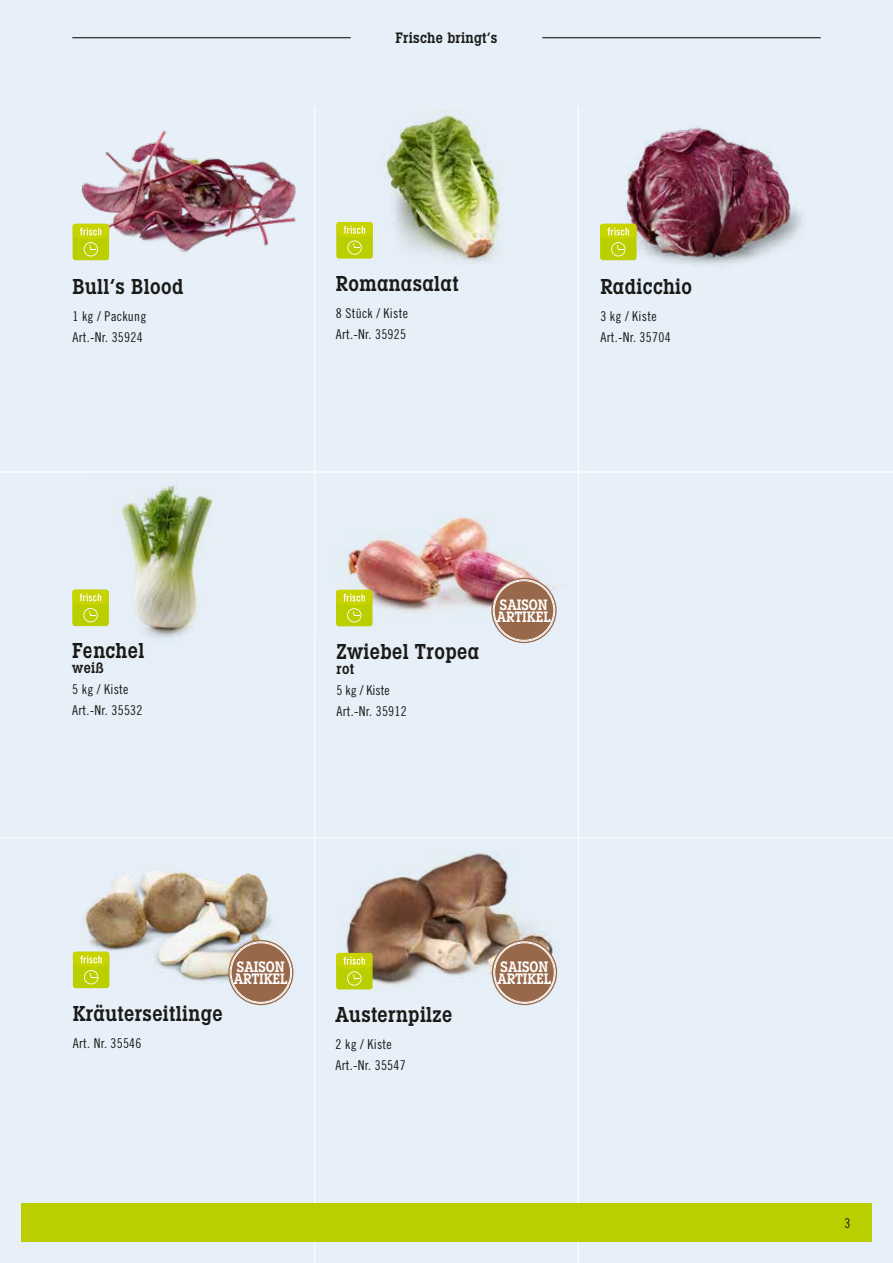
<style>
.page{position:relative;width:893px;height:1263px;background:#e7f0f8}
.page>*{position:absolute;margin:0;border:0;box-sizing:border-box;transform-origin:0 0}
.t1{font:600 condensed 22.5px "Lubalin Graph EF";letter-spacing:.02em;color:#1a1a18}
.t2{font:600 condensed 15.75px/12.8px "Lubalin Graph EF";color:#fff}
.t3{font:600 condensed 15.75px "Lubalin Graph EF";letter-spacing:.02em;color:#1a1a18}
.t4{font:13.5px/21px "Trade Gothic Cond Eighteen";letter-spacing:.02em;color:#1a1a18}
</style>
<div class="page">
<hr style="left:0;top:471px;width:893px;height:2px;background:#fff">
<hr style="left:0;top:837px;width:893px;height:1px;background:#fff">
<hr style="left:314px;top:106px;width:1px;height:1157px;background:#fff">
<hr style="left:578px;top:106px;width:1px;height:1157px;background:#fff">
<div style="left:21px;top:1203px;width:851px;height:39px;background:#bbcf00"></div>
<hr style="left:72px;top:37px;width:279px;height:1px;background:#1a1a18">
<hr style="left:542px;top:37px;width:279px;height:1px;background:#1a1a18">
<img style="left:384px;top:110px;width:119px;height:155px">
<img style="left:388px;top:117px;width:59px;height:71px">
<div style="left:336px;top:222px;width:37px;height:37px;background:#bbcf00;border-radius:3px"></div>
<svg style="left:336px;top:222px;width:37px;height:33px"></svg>
<img style="left:72px;top:130px;width:224px;height:131px">
<div style="left:73px;top:224px;width:36px;height:36px;background:#bbcf00;border-radius:3px"></div>
<svg style="left:73px;top:224px;width:36px;height:32px"></svg>
<img style="left:602px;top:125px;width:200px;height:141px">
<div style="left:600px;top:224px;width:37px;height:36px;background:#bbcf00;border-radius:3px"></div>
<svg style="left:600px;top:224px;width:37px;height:32px"></svg>
<div style="left:72px;top:590px;width:37px;height:36px;background:#bbcf00;border-radius:3px"></div>
<svg style="left:72px;top:590px;width:20px;height:32px"></svg>
<img style="left:92px;top:485px;width:121px;height:154px">
<img style="left:154px;top:485px;width:16px;height:14px">
<img style="left:336px;top:517px;width:223px;height:116px">
<img style="left:349px;top:517px;width:113px;height:84px">
<div style="left:336px;top:590px;width:37px;height:36px;background:#bbcf00;border-radius:3px"></div>
<svg style="left:336px;top:590px;width:37px;height:32px"></svg>
<div style="left:491px;top:578px;width:66px;height:65px;background:#98684b;border-radius:50%"></div>
<div style="left:493px;top:579px;width:62px;height:62px;border:1px solid #fff;border-radius:50%"></div>
<div style="left:494px;top:580px;width:60px;height:60px;border:1px solid #fff;border-radius:50%"></div>
<img style="left:336px;top:852px;width:222px;height:151px">
<img style="left:347px;top:854px;width:130px;height:121px">
<img style="left:72px;top:864px;width:222px;height:136px">
<img style="left:86px;top:870px;width:180px;height:116px">
<div style="left:336px;top:953px;width:37px;height:36px;background:#bbcf00;border-radius:3px"></div>
<svg style="left:336px;top:953px;width:37px;height:33px"></svg>
<div style="left:73px;top:952px;width:36px;height:36px;background:#bbcf00;border-radius:3px"></div>
<svg style="left:73px;top:952px;width:36px;height:32px"></svg>
<div style="left:228px;top:940px;width:65px;height:65px;background:#98684b;border-radius:50%"></div>
<div style="left:230px;top:941px;width:62px;height:62px;border:1px solid #fff;border-radius:50%"></div>
<div style="left:231px;top:942px;width:60px;height:60px;border:1px solid #fff;border-radius:50%"></div>
<div style="left:492px;top:940px;width:65px;height:65px;background:#98684b;border-radius:50%"></div>
<div style="left:493px;top:941px;width:62px;height:62px;border:1px solid #fff;border-radius:50%"></div>
<div style="left:494px;top:942px;width:60px;height:60px;border:1px solid #fff;border-radius:50%"></div>
<h1 class="t1" style="left:73px;top:273px;width:112px">Bull‘s Blood</h1>
<p class="t4" style="left:73px;top:305px;width:75px">1 kg / Packung<br>Art.-Nr. 35924</p>
<p class="t3" style="left:396px;top:28px;width:103px">Frische bringt‘s</p>
<h1 class="t1" style="left:336px;top:271px;width:124px">Romanasalat</h1>
<p class="t4" style="left:336px;top:303px;width:74px">8 Stück / Kiste<br>Art.-Nr. 35925</p>
<h1 class="t1" style="left:600px;top:273px;width:93px">Radicchio</h1>
<p class="t4" style="left:600px;top:305px;width:72px">3 kg / Kiste<br>Art.-Nr. 35704</p>
<h1 class="t1" style="left:72px;top:637px;width:73px">Fenchel</h1>
<p class="t3" style="left:72px;top:659px;width:33px">weiß</p>
<p class="t4" style="left:72px;top:679px;width:72px">5 kg / Kiste<br>Art.-Nr. 35532</p>
<h1 class="t1" style="left:337px;top:638px;width:144px">Zwiebel Tropea</h1>
<p class="t3" style="left:337px;top:659px;width:19px">rot</p>
<p class="t4" style="left:337px;top:679px;width:72px">5 kg / Kiste<br>Art.-Nr. 35912</p>
<p class="t2" style="left:497px;top:598px;width:55px">SAISON<br>ARTIKEL</p>
<h1 class="t1" style="left:73px;top:1000px;width:151px">Kräuterseitlinge</h1>
<p class="t4" style="left:73px;top:1032px;width:70px">Art. Nr. 35546</p>
<p class="t2" style="left:234px;top:960px;width:55px">SAISON<br>ARTIKEL</p>
<p class="t2" style="left:497px;top:960px;width:55px">SAISON<br>ARTIKEL</p>
<h1 class="t1" style="left:336px;top:1001px;width:118px">Austernpilze</h1>
<p class="t4" style="left:336px;top:1033px;width:72px">2 kg / Kiste<br>Art.-Nr. 35547</p>
<p class="t4" style="left:844px;top:1212px;width:7px">3</p>
</div>
